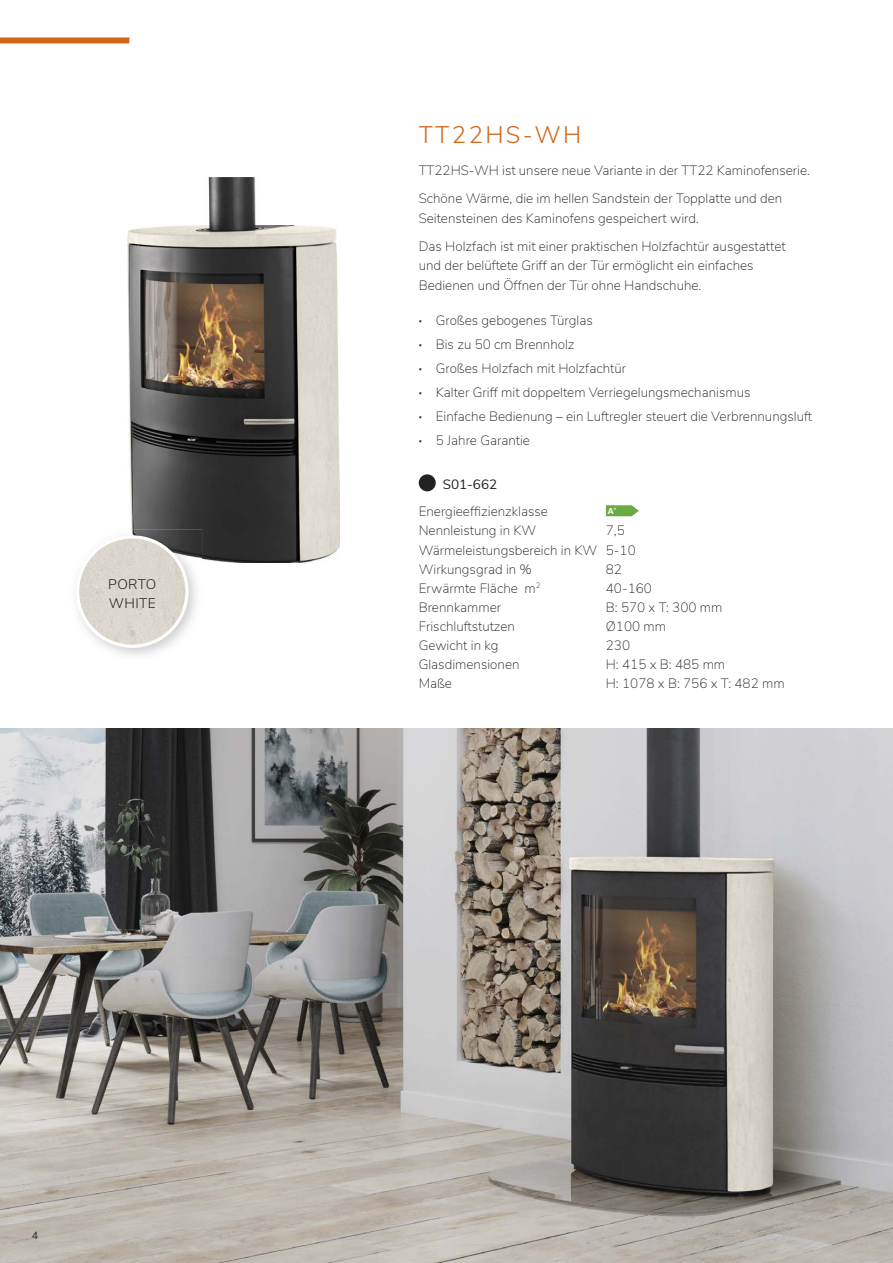
<style>
.page{position:relative;width:893px;height:1263px;background:#fff}
.page>*{position:absolute;margin:0;border:0;box-sizing:border-box;transform-origin:0 0}
.t1{font:300 24px "Nunito Sans";letter-spacing:.1em;color:#d0661c}
.t2{font:300 13.8px/19.5px "Nunito Sans";letter-spacing:.03em;color:#222221}
.t3{font:200 13.5px/24px "Nunito Sans";color:#222221}
.t4{font:13.5px "Nunito Sans";color:#222221}
.t5{font:10.5px "Nunito Sans";color:#222221}
.t6{font:700 8.4px "Univers";color:#fff}
.s1{font-weight:700}
</style>
<div class="page">
<div style="left:0;top:37px;width:129px;height:6px;background:#d0661c"></div>
<img style="left:0;top:729px;width:893px;height:534px">
<img style="left:128px;top:178px;width:211px;height:385px">
<img style="left:76px;top:563px;width:120px;height:93px">
<img style="left:128px;top:529px;width:74px;height:34px">
<img style="left:78px;top:537px;width:109px;height:109px;border-radius:55px">
<div style="left:76px;top:535px;width:113px;height:113px;border:3px solid #fff;border-radius:50%"></div>
<div style="left:419px;top:474px;width:17px;height:17px;background:#222221;border-radius:50%"></div>
<svg style="left:606px;top:505px;width:33px;height:11px"></svg>
<p class="t2" style="left:108px;top:573px;width:50px">PORTO<br>WHITE</p>
<p class="t5" style="left:32px;top:1227px;width:8px">4</p>
<h1 class="t1" style="left:419px;top:117px;width:164px">TT22HS-WH</h1>
<p class="t3" style="left:419px;top:156px;width:393px;line-height:28px">TT22HS-WH ist unsere neue Variante in der TT22 Kaminofenserie.<br>Schöne Wärme, die im hellen Sandstein der Topplatte und den</p>
<p class="t3" style="left:419px;top:204px;width:369px;line-height:28px">Seitensteinen des Kaminofens gespeichert wird.<br>Das Holzfach ist mit einer praktischen Holzfachtür ausgestattet</p>
<p class="t3" style="left:419px;top:255px;width:336px;line-height:19.5px">und der belüftete Griff an der Tür ermöglicht ein einfaches<br>Bedienen und Öffnen der Tür ohne Handschuhe.</p>
<p class="t3" style="left:419px;top:308px;width:395px"><span class="s1">·</span> Großes gebogenes Türglas<br><span class="s1">·</span> Bis zu 50 cm Brennholz<br><span class="s1">·</span> Großes Holzfach mit Holzfachtür<br><span class="s1">·</span> Kalter Griff mit doppeltem Verriegelungsmechanismus<br><span class="s1">·</span> Einfache Bedienung – ein Luftregler steuert die Verbrennungsluft <span class="s1">·</span> 5 Jahre Garantie</p>
<p class="t4" style="left:443px;top:474px;width:56px">S01-662</p>
<p class="t3" style="left:419px;top:499px;width:131px">Energieeffizienzklasse</p>
<p class="t6" style="left:608px;top:506px;width:10px">A<sup>+</sup></p>
<p class="t3" style="left:419px;top:518px;width:119px">Nennleistung in KW</p>
<p class="t3" style="left:419px;top:520px;width:218px;line-height:19.2px;text-indent:187px">7,5<br>Wärmeleistungsbereich in KW 5-10<br>Wirkungsgrad in %</p>
<p class="t3" style="left:606px;top:556px;width:18px">82</p>
<p class="t3" style="left:419px;top:575px;width:123px">Erwärmte Fläche m<sup>2</sup></p>
<p class="t3" style="left:606px;top:575px;width:48px">40-160</p>
<p class="t3" style="left:419px;top:595px;width:84px">Brennkammer</p>
<p class="t3" style="left:606px;top:595px;width:118px">B: 570 x T: 300 mm</p>
<p class="t3" style="left:419px;top:614px;width:98px">Frischluftstutzen</p>
<p class="t3" style="left:606px;top:614px;width:62px">Ø100 mm</p>
<p class="t3" style="left:419px;top:633px;width:81px">Gewicht in kg</p>
<p class="t3" style="left:606px;top:633px;width:26px">230</p>
<p class="t3" style="left:419px;top:652px;width:102px">Glasdimensionen</p>
<p class="t3" style="left:606px;top:652px;width:121px">H: 415 x B: 485 mm</p>
<p class="t3" style="left:419px;top:671px;width:35px">Maße</p>
<p class="t3" style="left:606px;top:671px;width:180px">H: 1078 x B: 756 x T: 482 mm</p>
</div>
